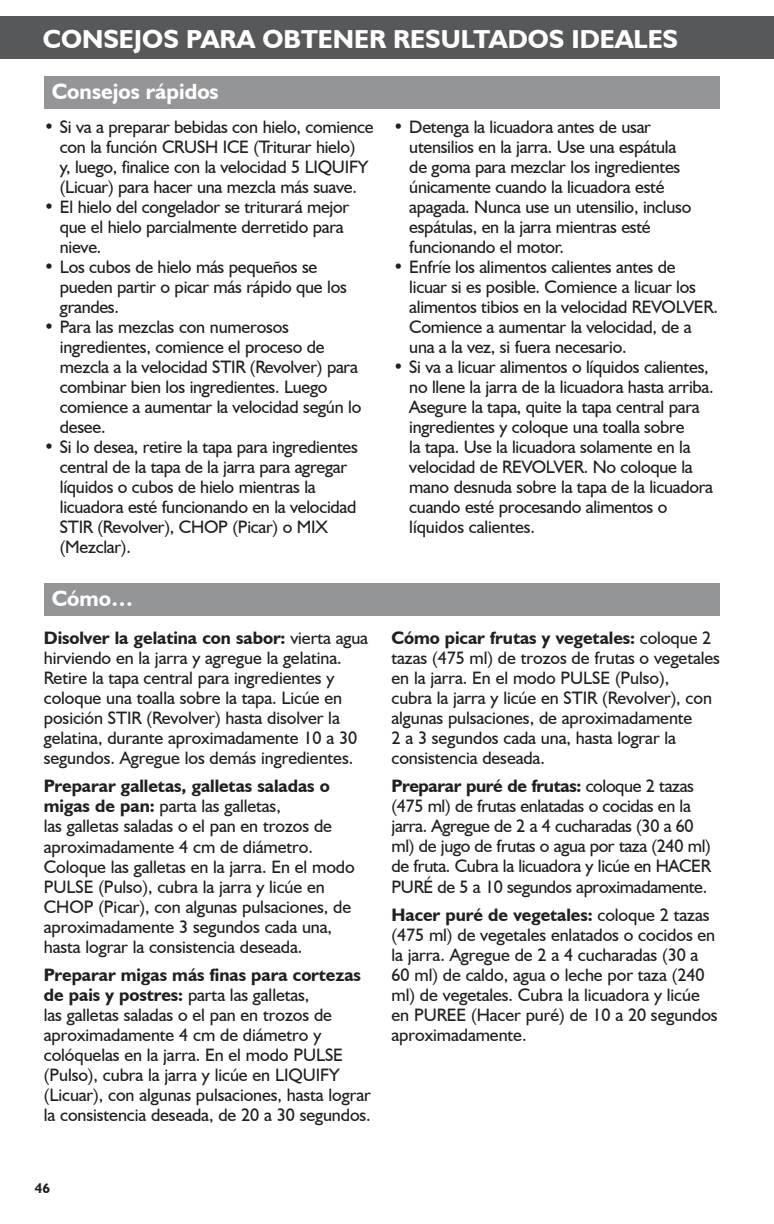
<style>
.page{position:relative;width:774px;height:1224px;background:#fff}
.page>*{position:absolute;margin:0;border:0;box-sizing:border-box;transform-origin:0 0}
.t1{font:700 26px "Humanist 521 BT";color:#fff}
.t2{font:700 22px "Humanist 521 BT";color:#fff}
.t3{font:18px/20px "Humanist 521 BT";letter-spacing:-.015em;color:#231f20}
.t4{font:700 14px "Humanist 521 BT";color:#231f20}
.s1{font-weight:700}
</style>
<div class="page">
<div style="left:0;top:17px;width:773px;height:42px;background:#57585a"></div>
<div style="left:44px;top:77px;width:675px;height:32px;background:#939598"></div>
<div style="left:44px;top:583px;width:675px;height:32px;background:#939598"></div>
<hr style="left:773px;top:17px;width:1px;height:42px;background:#57585a">
<h1 class="t1" style="left:43px;top:23px;width:636px">CONSEJOS PARA OBTENER RESULTADOS IDEALES</h1>
<p class="t2" style="left:52px;top:78px;width:168px">Consejos rápidos</p>
<p class="t3" style="left:44px;top:116px;width:331px;text-align:center">• Si va a preparar bebidas con hielo, comience con la función CRUSH ICE (Triturar hielo)<br>y, luego, finalice con la velocidad 5 LIQUIFY (Licuar) para hacer una mezcla más suave.</p>
<p class="t3" style="left:60px;top:196px;width:291px;text-indent:-16px">• El hielo del congelador se triturará mejor que el hielo parcialmente derretido para nieve.</p>
<p class="t3" style="left:60px;top:256px;width:288px;text-indent:-16px">• Los cubos de hielo más pequeños se pueden partir o picar más rápido que los grandes.</p>
<p class="t3" style="left:60px;top:316px;width:303px;text-indent:-16px">• Para las mezclas con numerosos ingredientes, comience el proceso de mezcla a la velocidad STIR (Revolver) para combinar bien los ingredientes. Luego comience a aumentar la velocidad según lo desee.</p>
<p class="t3" style="left:60px;top:436px;width:299px;text-indent:-16px">• Si lo desea, retire la tapa para ingredientes central de la tapa de la jarra para agregar líquidos o cubos de hielo mientras la licuadora esté funcionando en la velocidad STIR (Revolver), CHOP (Picar) o MIX (Mezclar).</p>
<p class="t2" style="left:52px;top:584px;width:83px">Cómo…</p>
<p class="t3" style="left:409px;top:116px;width:283px;text-indent:-16px">• Detenga la licuadora antes de usar utensilios en la jarra. Use una espátula de goma para mezclar los ingredientes únicamente cuando la licuadora esté apagada. Nunca use un utensilio, incluso espátulas, en la jarra mientras esté funcionando el motor.</p>
<p class="t3" style="left:409px;top:256px;width:310px;text-indent:-16px">• Enfríe los alimentos calientes antes de<br>licuar si es posible. Comience a licuar los alimentos tibios en la velocidad REVOLVER.<br>Comience a aumentar la velocidad, de a una a la vez, si fuera necesario.</p>
<p class="t3" style="left:409px;top:356px;width:306px;text-indent:-16px">• Si va a licuar alimentos o líquidos calientes, no llene la jarra de la licuadora hasta arriba.<br>Asegure la tapa, quite la tapa central para ingredientes y coloque una toalla sobre<br>la tapa. Use la licuadora solamente en la velocidad de REVOLVER. No coloque la mano desnuda sobre la tapa de la licuadora cuando esté procesando alimentos o líquidos calientes.</p>
<p class="t3" style="left:44px;top:628px;width:325px"><span class="s1">Disolver la gelatina con sabor:</span> vierta agua hirviendo en la jarra y agregue la gelatina.<br>Retire la tapa central para ingredientes y coloque una toalla sobre la tapa. Licúe en posición STIR (Revolver) hasta disolver la gelatina, durante aproximadamente 10 a 30 segundos. Agregue los demás ingredientes.</p>
<p class="t3" style="left:44px;top:776px;width:312px"><span class="s1">Preparar galletas, galletas saladas o migas de pan:</span> parta las galletas,<br>las galletas saladas o el pan en trozos de aproximadamente 4 cm de diámetro.<br>Coloque las galletas en la jarra. En el modo PULSE (Pulso), cubra la jarra y licúe en CHOP (Picar), con algunas pulsaciones, de aproximadamente 3 segundos cada una, hasta lograr la consistencia deseada.</p>
<p class="t3" style="left:44px;top:964px;width:328px"><span class="s1">Preparar migas más finas para cortezas de pais y postres:</span> parta las galletas,<br>las galletas saladas o el pan en trozos de aproximadamente 4 cm de diámetro y colóquelas en la jarra. En el modo PULSE (Pulso), cubra la jarra y licúe en LIQUIFY (Licuar), con algunas pulsaciones, hasta lograr la consistencia deseada, de 20 a 30 segundos.</p>
<p class="t3" style="left:391px;top:628px;width:330px"><span class="s1">Cómo picar frutas y vegetales:</span> coloque 2 tazas (475 ml) de trozos de frutas o vegetales en la jarra. En el modo PULSE (Pulso),<br>cubra la jarra y licúe en STIR (Revolver), con algunas pulsaciones, de aproximadamente<br>2 a 3 segundos cada una, hasta lograr la consistencia deseada.</p>
<p class="t3" style="left:391px;top:776px;width:321px"><span class="s1">Preparar puré de frutas:</span> coloque 2 tazas (475 ml) de frutas enlatadas o cocidas en la jarra. Agregue de 2 a 4 cucharadas (30 a 60 ml) de jugo de frutas o agua por taza (240 ml) de fruta. Cubra la licuadora y licúe en HACER PURÉ de 5 a 10 segundos aproximadamente.</p>
<p class="t3" style="left:391px;top:904px;width:327px"><span class="s1">Hacer puré de vegetales:</span> coloque 2 tazas (475 ml) de vegetales enlatados o cocidos en la jarra. Agregue de 2 a 4 cucharadas (30 a 60 ml) de caldo, agua o leche por taza (240 ml) de vegetales. Cubra la licuadora y licúe en PUREE (Hacer puré) de 10 a 20 segundos aproximadamente.</p>
<p class="t4" style="left:35px;top:1179px;width:17px">46</p>
</div>
